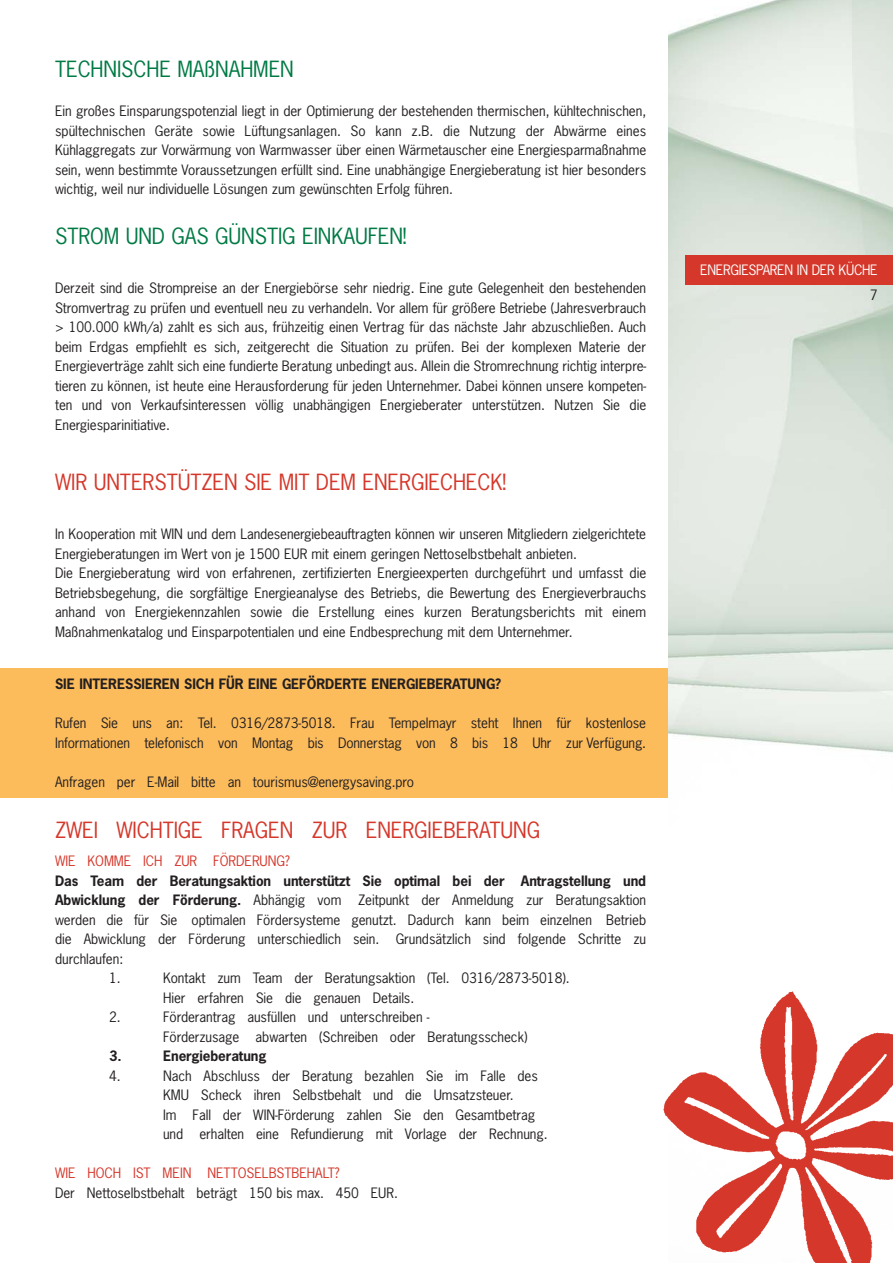
<style>
.page{position:relative;width:893px;height:1263px;background:#fff}
.page>*{position:absolute;margin:0;border:0;box-sizing:border-box;transform-origin:0 0}
.t1{font:21px "News Gothic Std";letter-spacing:-.005em;color:#d5372a}
.t2{font:21px "News Gothic Std";letter-spacing:-.005em;color:#007a44}
.t3{font:13.5px/19.5px "News Gothic Std";letter-spacing:-.005em;color:#231f20}
.t4{font:700 13.5px "News Gothic Std";letter-spacing:-.005em;color:#231f20}
.t5{font:13.5px "News Gothic Std";letter-spacing:-.005em;color:#d5372a}
.t6{font:13.5px "News Gothic Std";letter-spacing:-.025em;color:#fff}
.s1{font-weight:700}
</style>
<div class="page">
<div style="left:0;top:668px;width:680px;height:129px;background:#fdbc5c"></div>
<img style="left:668px;top:0;width:225px;height:797px">
<div style="left:685px;top:255px;width:208px;height:30px;background:#d5372a"></div>
<img style="left:663px;top:991px;width:230px;height:272px">
<h1 class="t2" style="left:55px;top:61px;width:240px">TECHNISCHE MAßNAHMEN</h1>
<p class="t3" style="left:55px;top:102px;width:593px;text-align:justify">Ein großes Einsparungspotenzial liegt in der Optimierung der bestehenden thermischen, kühltechnischen, spültechnischen Geräte sowie Lüftungsanlagen. So kann z.B. die Nutzung der Abwärme eines Kühlaggregats zur Vorwärmung von Warmwasser über einen Wärmetauscher eine Energiesparmaßnahme sein, wenn bestimmte Voraussetzungen erfüllt sind. Eine unabhängige Energieberatung ist hier besonders wichtig, weil nur individuelle Lösungen zum gewünschten Erfolg führen.</p>
<h1 class="t2" style="left:55px;top:227px;width:353px">STROM UND GAS GÜNSTIG EINKAUFEN!</h1>
<p class="t3" style="left:55px;top:279px;width:593px;text-align:justify">Derzeit sind die Strompreise an der Energiebörse sehr niedrig. Eine gute Gelegenheit den bestehenden Stromvertrag zu prüfen und eventuell neu zu verhandeln. Vor allem für größere Betriebe (Jahresverbrauch &gt; 100.000 kWh/a) zahlt es sich aus, frühzeitig einen Vertrag für das nächste Jahr abzuschließen. Auch beim Erdgas empfiehlt es sich, zeitgerecht die Situation zu prüfen. Bei der komplexen Materie der Energieverträge zahlt sich eine fundierte Beratung unbedingt aus. Allein die Stromrechnung richtig interpre&shy;tieren zu können, ist heute eine Herausforderung für jeden Unternehmer. Dabei können unsere kompeten&shy;ten und von Verkaufsinteressen völlig unabhängigen Energieberater unterstützen. Nutzen Sie die Energiesparinitiative.</p>
<h1 class="t1" style="left:55px;top:473px;width:453px">WIR UNTERSTÜTZEN SIE MIT DEM ENERGIECHECK!</h1>
<p class="t3" style="left:55px;top:525px;width:593px">In Kooperation mit WIN und dem Landesenergiebeauftragten können wir unseren Mitgliedern zielgerichtete Energieberatungen im Wert von je 1500 EUR mit einem geringen Nettoselbstbehalt anbieten.<br>Die Energieberatung wird von erfahrenen, zertifizierten Energieexperten durchgeführt und umfasst die Betriebsbegehung, die sorgfältige Energieanalyse des Betriebs, die Bewertung des Energieverbrauchs anhand von Energiekennzahlen sowie die Erstellung eines kurzen Beratungsberichts mit einem Maßnahmenkatalog und Einsparpotentialen und eine Endbesprechung mit dem Unternehmer.</p>
<p class="t4" style="left:55px;top:679px;width:448px">SIE INTERESSIEREN SICH FÜR EINE GEFÖRDERTE ENERGIEBERATUNG?</p>
<p class="t3" style="left:55px;top:714px;width:593px">Rufen Sie uns an: Tel. 0316/2873-5018. Frau Tempelmayr steht Ihnen für kostenlose<br>Informationen telefonisch von Montag bis Donnerstag von 8 bis 18 Uhr zur Verfügung.</p>
<p class="t3" style="left:55px;top:773px;width:360px">Anfragen per E-Mail bitte an tourismus@energysaving.pro</p>
<h1 class="t1" style="left:55px;top:821px;width:487px">ZWEI WICHTIGE FRAGEN ZUR ENERGIEBERATUNG</h1>
<p class="t5" style="left:55px;top:856px;width:236px">WIE KOMME ICH ZUR FÖRDERUNG?</p>
<p class="t4" style="left:55px;top:875px;width:592px">Das Team der Beratungsaktion unterstützt Sie optimal bei der Antragstellung und</p>
<p class="t3" style="left:55px;top:891px;width:593px"><span class="s1">Abwicklung der Förderung.</span> Abhängig vom Zeitpunkt der Anmeldung zur Beratungsaktion</p>
<p class="t3" style="left:55px;top:911px;width:592px">werden die für Sie optimalen Fördersysteme genutzt. Dadurch kann beim einzelnen Betrieb</p>
<p class="t3" style="left:55px;top:930px;width:592px">die Abwicklung der Förderung unterschiedlich sein. Grundsätzlich sind folgende Schritte zu</p>
<p class="t3" style="left:55px;top:950px;width:70px">durchlaufen:</p>
<p class="t3" style="left:109px;top:969px;width:13px">1.</p>
<p class="t3" style="left:163px;top:969px;width:408px">Kontakt zum Team der Beratungsaktion (Tel. 0316/2873-5018).<br>Hier erfahren Sie die genauen Details.</p>
<p class="t3" style="left:109px;top:1008px;width:13px">2.</p>
<p class="t3" style="left:163px;top:1008px;width:366px">Förderantrag ausfüllen und unterschreiben -<br>Förderzusage abwarten (Schreiben oder Beratungsscheck)</p>
<p class="t4" style="left:109px;top:1051px;width:14px">3.</p>
<p class="t4" style="left:163px;top:1051px;width:105px">Energieberatung</p>
<p class="t3" style="left:109px;top:1067px;width:13px">4.</p>
<p class="t3" style="left:163px;top:1067px;width:386px">Nach Abschluss der Beratung bezahlen Sie im Falle des KMU Scheck ihren Selbstbehalt und die Umsatzsteuer.<br>Im Fall der WIN-Förderung zahlen Sie den Gesamtbetrag und erhalten eine Refundierung mit Vorlage der Rechnung.</p>
<p class="t5" style="left:55px;top:1168px;width:286px">WIE HOCH IST MEIN NETTOSELBSTBEHALT?</p>
<p class="t3" style="left:55px;top:1184px;width:344px">Der Nettoselbstbehalt beträgt 150 bis max. 450 EUR.</p>
<p class="t6" style="left:700px;top:264px;width:179px">ENERGIESPAREN IN DER KÜCHE</p>
<p class="t3" style="left:870px;top:286px;width:9px">7</p>
</div>
